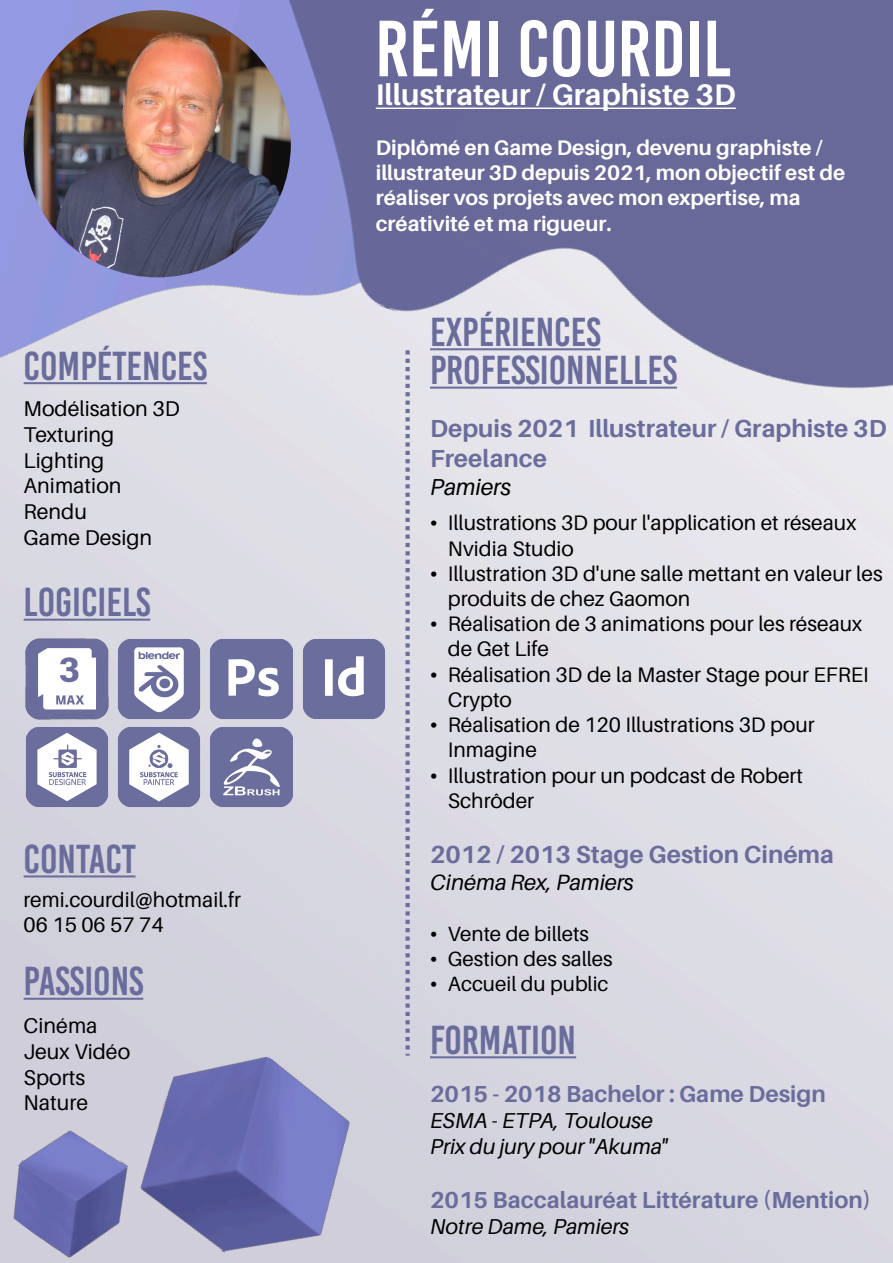
<style>
.page{position:relative;width:893px;height:1263px;background:#fff}
.page>*{position:absolute;margin:0;border:0;box-sizing:border-box;transform-origin:0 0}
.t1{font:79.35px "Bebas Kai";color:#fff}
.t2{font:40.35px/38.4px "Bebas Kai";color:#6a6d9c}
.t3{font:700 29.7px "Aileron";color:#fff}
.t4{font:700 24.6px/29.5px "Aileron";color:#6a6d9c}
.t5{font:700 23.1px "Aileron";color:#6a6d9c}
.t6{font:italic 23.1px "Aileron";color:#000}
.t7{font:italic 22.05px "Aileron";color:#000}
.t8{font:italic 21.6px/26px "Aileron";color:#000}
.t9{font:21.3px/25.7px "Aileron";color:#000}
.t10{font:21px/25.2px "Aileron";color:#000}
.t11{font:700 21px/25.3px "Aileron";color:#fff}
.t12{font:20.55px "Aileron";color:#000}
.s1{font-family:"Times New Roman"}
</style>
<div class="page">
<img style="left:0;top:0;width:490px;height:517px">
<img style="left:102px;top:0;width:791px;height:483px">
<hr style="left:24px;top:875px;width:112px;height:2px;background:#6a6d9c">
<hr style="left:430px;top:1056px;width:146px;height:2px;background:#6a6d9c">
<hr style="left:430px;top:348px;width:170px;height:2px;background:#6a6d9c">
<hr style="left:430px;top:387px;width:247px;height:2px;background:#6a6d9c">
<svg style="left:405px;top:350px;width:5px;height:706px"></svg>
<hr style="left:24px;top:619px;width:126px;height:2px;background:#6a6d9c">
<img style="left:14px;top:626px;width:92px;height:88px">
<hr style="left:24px;top:382px;width:183px;height:2px;background:#6a6d9c">
<hr style="left:376px;top:108px;width:360px;height:1px;background:#fff">
<img style="left:24px;top:10px;width:267px;height:267px;border-radius:134px">
<img style="left:0;top:1113px;width:124px;height:150px">
<img style="left:124px;top:1030px;width:246px;height:233px">
<hr style="left:24px;top:998px;width:119px;height:2px;background:#6a6d9c">
<img style="left:106px;top:626px;width:93px;height:88px">
<img style="left:199px;top:626px;width:92px;height:88px">
<img style="left:291px;top:626px;width:105px;height:105px">
<img style="left:14px;top:714px;width:92px;height:106px">
<img style="left:106px;top:714px;width:93px;height:106px">
<img style="left:199px;top:714px;width:105px;height:106px">
<h2 class="t2" style="left:24px;top:347px;width:185px">COMPÉTENCES</h2>
<p class="t9" style="left:24px;top:396px;width:158px">Modélisation 3D<br>Texturing<br>Lighting<br>Animation<br>Rendu<br>Game Design</p>
<h2 class="t2" style="left:24px;top:583px;width:129px">LOGICIELS</h2>
<h2 class="t2" style="left:24px;top:840px;width:114px">CONTACT</h2>
<p class="t10" style="left:24px;top:887px;width:219px">remi.courdil@hotmail.fr<br>06 15 06 57 74</p>
<h2 class="t2" style="left:24px;top:962px;width:122px">PASSIONS</h2>
<p class="t9" style="left:24px;top:1013px;width:108px">Cinéma<br>Jeux Vidéo<br>Sports<br>Nature</p>
<h1 class="t1" style="left:376px;top:6px;width:357px">RÉMI COURDIL</h1>
<h3 class="t3" style="left:376px;top:78px;width:361px">Illustrateur / Graphiste 3D</h3>
<p class="t11" style="left:376px;top:135px;width:471px">Diplômé en Game Design, devenu graphiste / illustrateur 3D depuis 2021, mon objectif est de réaliser vos projets avec mon expertise, ma créativité et ma rigueur.</p>
<h2 class="t2" style="left:430px;top:313px;width:249px">EXPÉRIENCES<br>PROFESSIONNELLES</h2>
<p class="t4" style="left:430px;top:414px;width:458px">Depuis 2021 Illustrateur / Graphiste 3D<br>Freelance</p>
<p class="t6" style="left:430px;top:474px;width:83px">Pamiers</p>
<p class="t10" style="left:448px;top:511px;width:410px;text-indent:-18px"><span class="s1">•</span> Illustrations 3D pour l'application et réseaux<br>Nvidia Studio</p>
<p class="t10" style="left:448px;top:561px;width:436px;text-indent:-18px"><span class="s1">•</span> Illustration 3D d'une salle mettant en valeur les produits de chez Gaomon</p>
<p class="t10" style="left:448px;top:612px;width:416px;text-indent:-18px"><span class="s1">•</span> Réalisation de 3 animations pour les réseaux de Get Life</p>
<p class="t10" style="left:448px;top:662px;width:422px;text-indent:-18px"><span class="s1">•</span> Réalisation 3D de la Master Stage pour EFREI<br>Crypto</p>
<p class="t10" style="left:448px;top:712px;width:368px;text-indent:-18px"><span class="s1">•</span> Réalisation de 120 Illustrations 3D pour<br>Inmagine</p>
<p class="t10" style="left:448px;top:763px;width:357px;text-indent:-18px"><span class="s1">•</span> Illustration pour un podcast de Robert<br>Schrôder</p>
<p class="t4" style="left:430px;top:840px;width:405px">2012 / 2013 Stage Gestion Cinéma</p>
<p class="t7" style="left:430px;top:870px;width:205px">Cinéma Rex, Pamiers</p>
<p class="t12" style="left:430px;top:923px;width:160px"><span class="s1">•</span> Vente de billets</p>
<p class="t12" style="left:430px;top:947px;width:184px"><span class="s1">•</span> Gestion des salles</p>
<p class="t12" style="left:430px;top:972px;width:180px"><span class="s1">•</span> Accueil du public</p>
<h2 class="t2" style="left:430px;top:1021px;width:148px">FORMATION</h2>
<p class="t5" style="left:430px;top:1081px;width:397px">2015 - 2018 Bachelor : Game Design</p>
<p class="t8" style="left:430px;top:1108px;width:239px">ESMA - ETPA, Toulouse<br>Prix du jury pour "Akuma"</p>
<p class="t5" style="left:430px;top:1187px;width:443px">2015 Baccalauréat Littérature (Mention)</p>
<p class="t8" style="left:430px;top:1213px;width:201px">Notre Dame, Pamiers</p>
</div>
